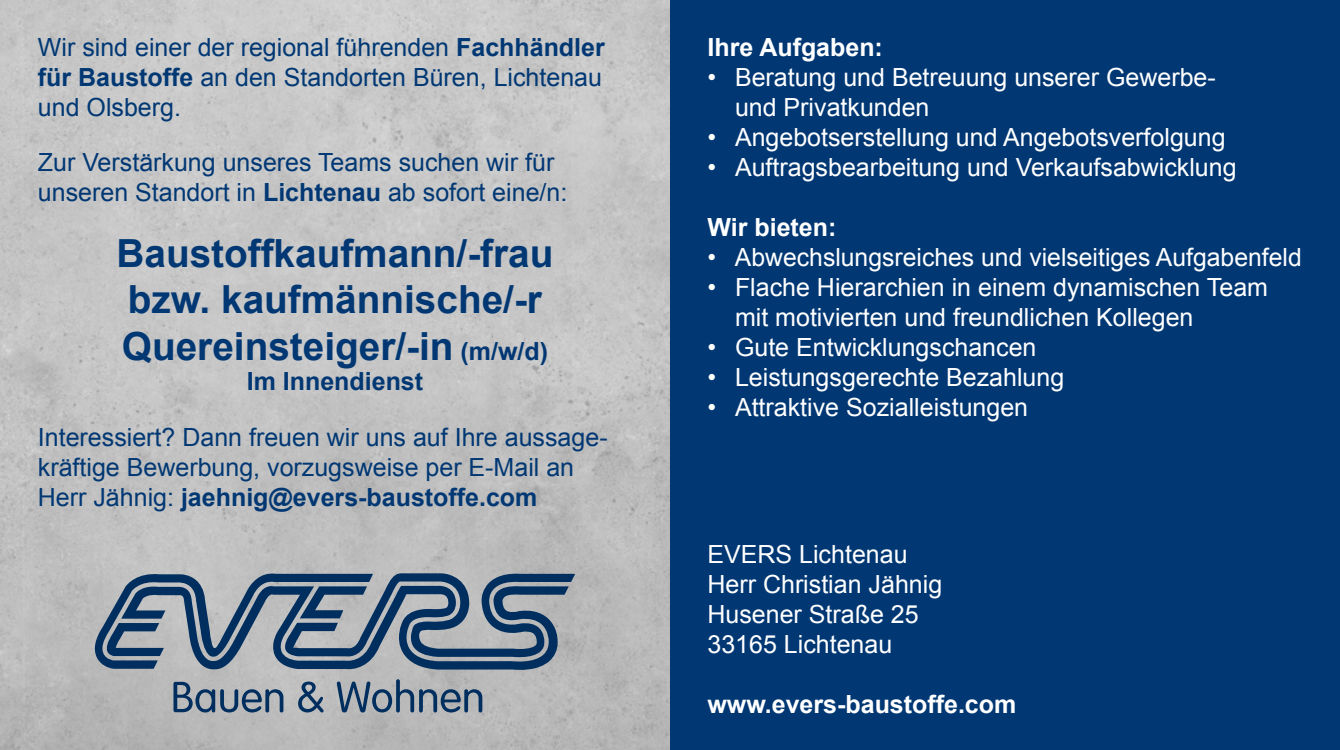
<style>
.page{position:relative;width:1340px;height:750px;background:#fff}
.page>*{position:absolute;margin:0;border:0;box-sizing:border-box;transform-origin:0 0}
.t1{font:700 38.75px/46.5px "Arial";color:#013874}
.t2{font:25px/30px "Arial";color:#fff}
.t3{font:25px/30px "Arial";color:#013874}
.t4{font:700 25px "Arial";color:#fff}
.t5{font:700 25px "Arial";color:#013874}
.s1{font-weight:700}
.s2{font-size:25px}
</style>
<div class="page">
<img style="left:0;top:0;width:670px;height:750px">
<div style="left:670px;top:0;width:670px;height:750px;background:#013874"></div>
<svg style="left:95px;top:573px;width:480px;height:99px"></svg>
<svg style="left:173px;top:682px;width:110px;height:30px"></svg>
<svg style="left:298px;top:682px;width:26px;height:30px"></svg>
<svg style="left:337px;top:679px;width:145px;height:33px"></svg>
<p class="t3" style="left:38px;top:32px;width:568px;text-align:justify">Wir sind einer der regional führenden <span class="s1">Fachhändler für Baustoffe</span> an den Standorten Büren, Lichtenau und Olsberg.</p>
<p class="t3" style="left:38px;top:147px;width:531px">Zur Verstärkung unseres Teams suchen wir für unseren Standort in <span class="s1">Lichtenau</span> ab sofort eine/n:</p>
<h1 class="t1" style="left:116px;top:231px;width:439px">Baustoffkaufmann/-frau bzw. kaufmännische/-r<br>Quereinsteiger/-in <span class="s2">(m/w/d)</span></h1>
<p class="t5" style="left:247px;top:365px;width:178px">Im Innendienst</p>
<p class="t3" style="left:38px;top:423px;width:571px">Interessiert? Dann freuen wir uns auf Ihre aussage&shy;kräftige Bewerbung, vorzugsweise per E-Mail an<br>Herr Jähnig: <span class="s1">jaehnig@evers-baustoffe.com</span></p>
<p class="t4" style="left:708px;top:30px;width:177px">Ihre Aufgaben:</p>
<p class="t2" style="left:735px;top:62px;width:482px;text-indent:-28px">• Beratung und Betreuung unserer Gewerbe&shy;und Privatkunden</p>
<p class="t2" style="left:708px;top:122px;width:520px">• Angebotserstellung und Angebotsverfolgung</p>
<p class="t2" style="left:708px;top:152px;width:531px">• Auftragsbearbeitung und Verkaufsabwicklung</p>
<p class="t4" style="left:708px;top:210px;width:130px">Wir bieten:</p>
<p class="t2" style="left:708px;top:242px;width:596px">• Abwechslungsreiches und vielseitiges Aufgabenfeld</p>
<p class="t2" style="left:735px;top:272px;width:535px;text-indent:-28px">• Flache Hierarchien in einem dynamischen Team mit motivierten und freundlichen Kollegen</p>
<p class="t2" style="left:708px;top:332px;width:331px">• Gute Entwicklungschancen</p>
<p class="t2" style="left:708px;top:362px;width:358px">• Leistungsgerechte Bezahlung</p>
<p class="t2" style="left:708px;top:392px;width:322px">• Attraktive Sozialleistungen</p>
<p class="t2" style="left:708px;top:539px;width:236px">EVERS Lichtenau<br>Herr Christian Jähnig<br>Husener Straße 25<br>33165 Lichtenau</p>
<p class="t4" style="left:708px;top:687px;width:310px">www.evers-baustoffe.com</p>
</div>
